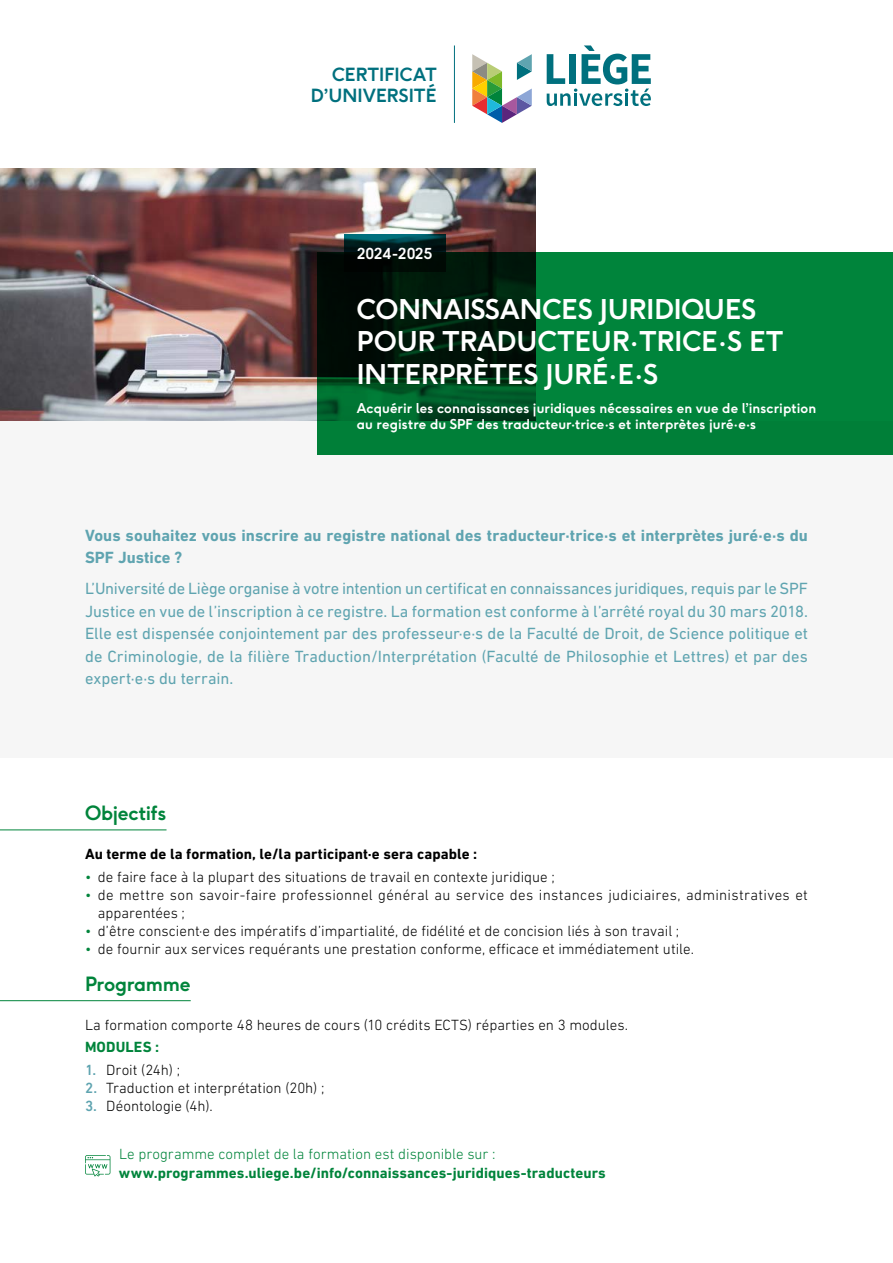
<style>
.page{position:relative;width:893px;height:1263px;background:#fff}
.page>*{position:absolute;margin:0;border:0;box-sizing:border-box;transform-origin:0 0}
.t1{font:700 27px/32.4px "F37 Ginger";color:#fff}
.t2{font:700 19.5px "F37 Ginger";letter-spacing:-.02em;color:#00843b}
.t3{font:700 18px/21.6px "F37 Ginger";color:#00707e;text-align:right}
.t4{font:16.5px/22.5px "DIN Next LT Pro";color:#5fa4b0;text-align:justify}
.t5{font:700 16.5px/22.5px "DIN Next LT Pro";letter-spacing:.005em;color:#5fa4b0}
.t6{font:300 15px/18px "DIN Next LT Pro";letter-spacing:.005em;color:#000}
.t7{font:700 15px "DIN Next LT Pro";letter-spacing:.005em;color:#00843b}
.t8{font:700 15px "DIN Next LT Pro";letter-spacing:.005em;color:#000}
.t9{font:300 15px "DIN Next LT Pro";color:#00843b}
.t10{font:700 15px "F37 Ginger";letter-spacing:-.01em;color:#fff}
.t11{font:700 13.5px/16.2px "F37 Ginger";letter-spacing:.005em;color:#fff}
.s1{color:#00843b}
.s2{font-weight:500;color:#5fa4b0}
</style>
<div class="page">
<div style="left:0;top:421px;width:893px;height:337px;background:#f6f6f6"></div>
<img style="left:0;top:168px;width:536px;height:253px">
<svg style="left:317px;top:253px;width:576px;height:202px;background:#00662d"></svg>
<hr style="left:0;top:829px;width:167px;height:1px;background:#00843b">
<hr style="left:0;top:1000px;width:191px;height:1px;background:#00843b">
<svg style="left:85px;top:1155px;width:25px;height:21px"></svg>
<svg style="left:344px;top:234px;width:102px;height:37px;background:#001c1c"></svg>
<svg style="left:472px;top:54px;width:60px;height:69px"></svg>
<svg style="left:547px;top:45px;width:104px;height:61px"></svg>
<hr style="left:454px;top:45px;width:1px;height:78px;background:#00707e">
<p class="t3" style="left:311px;top:63px;width:127px">CERTIFICAT<br>D’UNIVERSITÉ</p>
<p class="t10" style="left:357px;top:243px;width:77px">2024-2025</p>
<h1 class="t1" style="left:357px;top:293px;width:428px">CONNAISSANCES JURIDIQUES<br>POUR TRADUCTEUR·TRICE·S ET<br>INTERPRÈTES JURÉ·E·S</h1>
<p class="t11" style="left:357px;top:400px;width:461px">Acquérir les connaissances juridiques nécessaires en vue de l’inscription au registre du SPF des traducteur·trice·s et interprètes juré·e·s</p>
<p class="t5" style="left:85px;top:524px;width:724px">Vous souhaitez vous inscrire au registre national des traducteur·trice·s et interprètes juré·e·s du<br>SPF Justice ?</p>
<p class="t4" style="left:85px;top:577px;width:724px">L’Université de Liège organise à votre intention un certificat en connaissances juridiques, requis par le SPF Justice en vue de l’inscription à ce registre. La formation est conforme à l’arrêté royal du 30 mars 2018.<br>Elle est dispensée conjointement par des professeur·e·s de la Faculté de Droit, de Science politique et de Criminologie, de la filière Traduction/Interprétation (Faculté de Philosophie et Lettres) et par des expert·e·s du terrain.</p>
<h2 class="t2" style="left:85px;top:800px;width:83px">Objectifs</h2>
<p class="t8" style="left:85px;top:845px;width:394px">Au terme de la formation, le/la participant·e sera capable :</p>
<p class="t6" style="left:85px;top:867px;width:471px"><span class="s1">•</span> de faire face à la plupart des situations de travail en contexte juridique ;</p>
<p class="t6" style="left:98px;top:885px;width:711px;text-indent:-13px"><span class="s1">•</span> de mettre son savoir-faire professionnel général au service des instances judiciaires, administratives et apparentées ;</p>
<p class="t6" style="left:85px;top:921px;width:596px"><span class="s1">•</span> d’être conscient·e des impératifs d’impartialité, de fidélité et de concision liés à son travail ;</p>
<p class="t6" style="left:85px;top:939px;width:610px"><span class="s1">•</span> de fournir aux services requérants une prestation conforme, efficace et immédiatement utile.</p>
<h2 class="t2" style="left:85px;top:971px;width:107px">Programme</h2>
<p class="t6" style="left:85px;top:1016px;width:545px">La formation comporte 48 heures de cours (10 crédits ECTS) réparties en 3 modules.</p>
<p class="t7" style="left:85px;top:1038px;width:76px">MODULES :</p>
<p class="t6" style="left:85px;top:1060px;width:97px"><span class="s2">1.</span> Droit (24h) ;</p>
<p class="t6" style="left:85px;top:1078px;width:241px"><span class="s2">2.</span> Traduction et interprétation (20h) ;</p>
<p class="t6" style="left:85px;top:1096px;width:129px"><span class="s2">3.</span> Déontologie (4h).</p>
<p class="t9" style="left:119px;top:1146px;width:378px">Le programme complet de la formation est disponible sur :</p>
<p class="t7" style="left:119px;top:1163px;width:488px">www.programmes.uliege.be/info/connaissances-juridiques-traducteurs</p>
</div>
